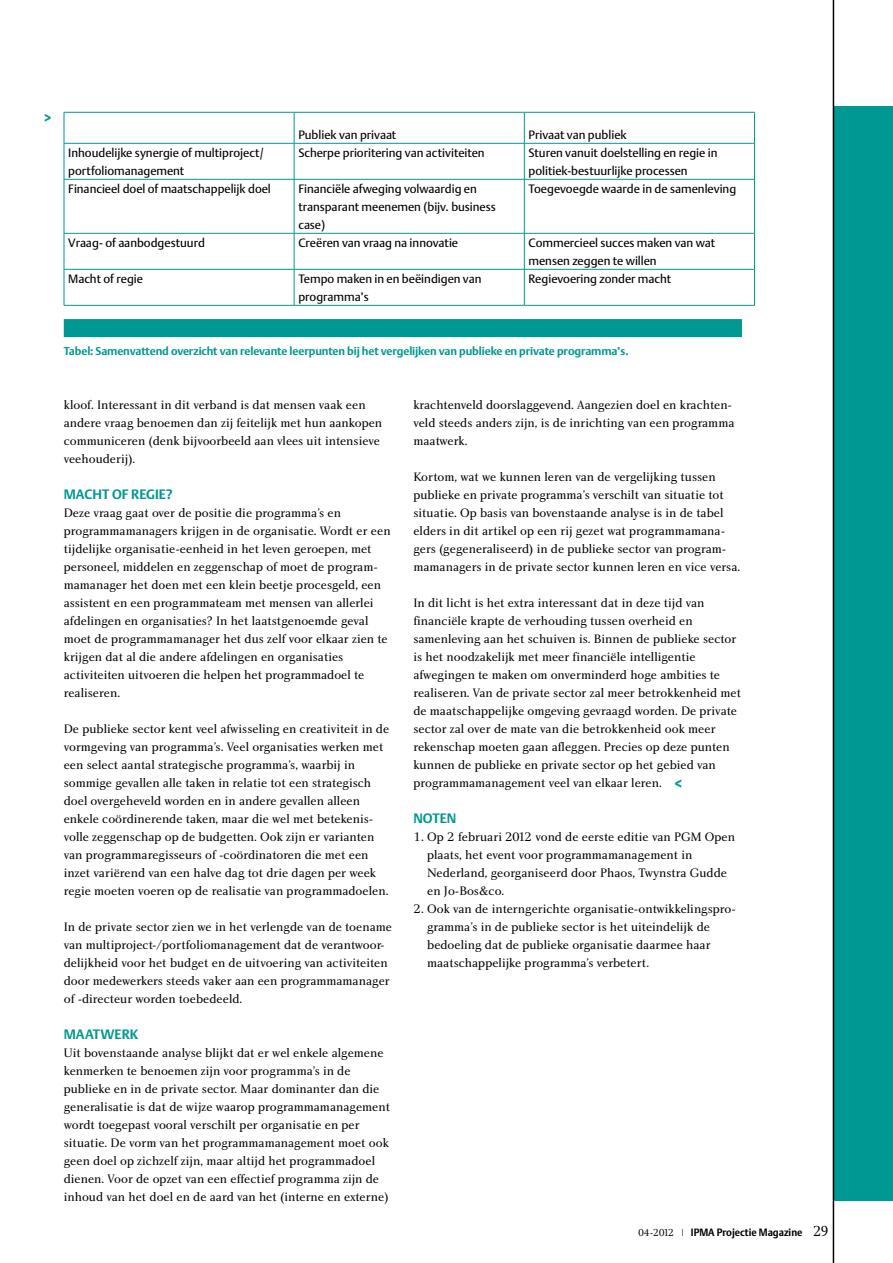
<style>
.page{position:relative;width:893px;height:1263px;background:#fff}
.page>*{position:absolute;margin:0;border:0;box-sizing:border-box;transform-origin:0 0}
.t1{font:700 13.5px "DTL Argo ST";color:#009892}
.t2{font:12.75px/18px "Charlotte Book Plain";color:#000}
.t3{font:700 12.75px "DTL Argo ST";color:#009892}
.t4{font:12px/18px "DTL Argo ST";color:#000}
.t5{font:700 11.25px "DTL Argo ST";letter-spacing:-.01em;color:#009892}
.t6{font:700 10.5px "DTL Argo ST";color:#000;scale:.94 1}
.s1{font-family:"DTL Argo ST";font-weight:700;font-size:13.5px;color:#009892}
.s2{font-family:"Charlotte Book Plain";font-weight:400}
.s3{font-family:"Charlotte Book Plain";font-weight:400;font-size:15px}
</style>
<div class="page">
<div style="left:833px;top:106px;width:60px;height:1095px;background:#009892"></div>
<hr style="left:833px;top:0;width:1px;height:1263px;background:#000">
<hr style="left:64px;top:112px;width:1px;height:31px;background:#009892">
<hr style="left:64px;top:144px;width:1px;height:35px;background:#009892">
<hr style="left:64px;top:180px;width:1px;height:53px;background:#009892">
<hr style="left:64px;top:234px;width:1px;height:35px;background:#009892">
<hr style="left:64px;top:270px;width:1px;height:35px;background:#009892">
<hr style="left:64px;top:112px;width:230px;height:1px;background:#009892">
<hr style="left:294px;top:112px;width:230px;height:1px;background:#009892">
<hr style="left:524px;top:112px;width:231px;height:1px;background:#009892">
<hr style="left:294px;top:112px;width:1px;height:31px;background:#009892">
<hr style="left:524px;top:112px;width:1px;height:31px;background:#009892">
<hr style="left:754px;top:112px;width:1px;height:31px;background:#009892">
<hr style="left:294px;top:144px;width:1px;height:35px;background:#009892">
<hr style="left:524px;top:144px;width:1px;height:35px;background:#009892">
<hr style="left:754px;top:144px;width:1px;height:35px;background:#009892">
<hr style="left:294px;top:180px;width:1px;height:53px;background:#009892">
<hr style="left:524px;top:180px;width:1px;height:53px;background:#009892">
<hr style="left:754px;top:180px;width:1px;height:53px;background:#009892">
<hr style="left:294px;top:234px;width:1px;height:35px;background:#009892">
<hr style="left:524px;top:234px;width:1px;height:35px;background:#009892">
<hr style="left:754px;top:234px;width:1px;height:35px;background:#009892">
<hr style="left:294px;top:270px;width:1px;height:35px;background:#009892">
<hr style="left:524px;top:270px;width:1px;height:35px;background:#009892">
<hr style="left:754px;top:270px;width:1px;height:35px;background:#009892">
<hr style="left:64px;top:143px;width:230px;height:1px;background:#009892">
<hr style="left:294px;top:143px;width:230px;height:1px;background:#009892">
<hr style="left:524px;top:143px;width:231px;height:1px;background:#009892">
<hr style="left:64px;top:179px;width:230px;height:1px;background:#009892">
<hr style="left:294px;top:179px;width:230px;height:1px;background:#009892">
<hr style="left:524px;top:179px;width:231px;height:1px;background:#009892">
<hr style="left:64px;top:233px;width:230px;height:1px;background:#009892">
<hr style="left:294px;top:233px;width:230px;height:1px;background:#009892">
<hr style="left:524px;top:233px;width:231px;height:1px;background:#009892">
<hr style="left:64px;top:269px;width:230px;height:1px;background:#009892">
<hr style="left:294px;top:269px;width:230px;height:1px;background:#009892">
<hr style="left:524px;top:269px;width:231px;height:1px;background:#009892">
<hr style="left:64px;top:305px;width:230px;height:1px;background:#009892">
<hr style="left:294px;top:305px;width:230px;height:1px;background:#009892">
<hr style="left:524px;top:305px;width:231px;height:1px;background:#009892">
<div style="left:64px;top:319px;width:678px;height:18px;background:#009892"></div>
<p class="t3" style="left:45px;top:109px;width:8px">&gt;</p>
<p class="t4" style="left:298px;top:126px;width:100px">Publiek van privaat</p>
<p class="t4" style="left:529px;top:126px;width:100px">Privaat van publiek</p>
<p class="t4" style="left:68px;top:144px;width:197px">Inhoudelijke synergie of multiproject/ portfoliomanagement</p>
<p class="t4" style="left:298px;top:144px;width:188px">Scherpe prioritering van activiteiten</p>
<p class="t4" style="left:529px;top:144px;width:191px">Sturen vanuit doelstelling en regie in politiek-bestuurlijke processen</p>
<p class="t4" style="left:68px;top:180px;width:204px">Financieel doel of maatschappelijk doel</p>
<p class="t4" style="left:298px;top:180px;width:199px">Financiële afweging volwaardig en transparant meenemen (bijv. business case)</p>
<p class="t4" style="left:529px;top:180px;width:209px">Toegevoegde waarde in de samenleving</p>
<p class="t4" style="left:68px;top:234px;width:138px">Vraag- of aanbodgestuurd</p>
<p class="t4" style="left:298px;top:234px;width:161px">Creëren van vraag na innovatie</p>
<p class="t4" style="left:529px;top:234px;width:188px">Commercieel succes maken van wat mensen zeggen te willen</p>
<p class="t4" style="left:68px;top:270px;width:76px">Macht of regie</p>
<p class="t4" style="left:298px;top:270px;width:185px">Tempo maken in en beëindigen van programma’s</p>
<p class="t4" style="left:529px;top:270px;width:144px">Regievoering zonder macht</p>
<p class="t5" style="left:64px;top:344px;width:566px">Tabel: Samenvattend overzicht van relevante leerpunten bij het vergelijken van publieke en private programma’s.</p>
<p class="t2" style="left:64px;top:396px;width:320px">kloof. Interessant in dit verband is dat mensen vaak een andere vraag benoemen dan zij feitelijk met hun aankopen communiceren (denk bijvoorbeeld aan vlees uit intensieve veehouderij).</p>
<p class="t1" style="left:64px;top:486px;width:22px">Macht</p>
<p class="t1" style="left:112px;top:486px;width:62px">of regi e?</p>
<p class="t2" style="left:64px;top:504px;width:328px">Deze vraag gaat over de positie die programma’s en programmamanagers krijgen in de organisatie. Wordt er een tijdelijke organisatie-eenheid in het leven geroepen, met personeel, middelen en zeggenschap of moet de program&shy;mamanager het doen met een klein beetje procesgeld, een assistent en een programmateam met mensen van allerlei afdelingen en organisaties? In het laatstgenoemde geval moet de programmamanager het dus zelf voor elkaar zien te krijgen dat al die andere afdelingen en organisaties activiteiten uitvoeren die helpen het programmadoel te realiseren.</p>
<p class="t2" style="left:64px;top:720px;width:327px">De publieke sector kent veel afwisseling en creativiteit in de vormgeving van programma’s. Veel organisaties werken met een select aantal strategische programma’s, waarbij in sommige gevallen alle taken in relatie tot een strategisch doel overgeheveld worden en in andere gevallen alleen enkele coördinerende taken, maar die wel met betekenis&shy;volle zeggenschap op de budgetten. Ook zijn er varianten van programmaregisseurs of -coördinatoren die met een inzet variërend van een halve dag tot drie dagen per week regie moeten voeren op de realisatie van programmadoelen.</p>
<p class="t2" style="left:64px;top:918px;width:330px">In de private sector zien we in het verlengde van de toename van multiproject-/portfoliomanagement dat de verantwoor&shy;delijkheid voor het budget en de uitvoering van activiteiten door medewerkers steeds vaker aan een programmamanager of -directeur worden toebedeeld.</p>
<p class="t1" style="left:64px;top:1026px;width:23px">Maatw</p>
<p class="t1" style="left:115px;top:1026px;width:25px">erk</p>
<p class="t2" style="left:64px;top:1044px;width:328px">Uit bovenstaande analyse blijkt dat er wel enkele algemene kenmerken te benoemen zijn voor programma’s in de publieke en in de private sector. Maar dominanter dan die generalisatie is dat de wijze waarop programmamanagement wordt toegepast vooral verschilt per organisatie en per situatie. De vorm van het programmamanagement moet ook geen doel op zichzelf zijn, maar altijd het programmadoel dienen. Voor de opzet van een effectief programma zijn de inhoud van het doel en de aard van het (interne en externe)</p>
<p class="t2" style="left:413px;top:396px;width:323px">krachtenveld doorslaggevend. Aangezien doel en krachten&shy;veld steeds anders zijn, is de inrichting van een programma maatwerk.</p>
<p class="t2" style="left:413px;top:468px;width:328px">Kortom, wat we kunnen leren van de vergelijking tussen publieke en private programma’s verschilt van situatie tot situatie. Op basis van bovenstaande analyse is in de tabel elders in dit artikel op een rij gezet wat programmamana&shy;gers (gegeneraliseerd) in de publieke sector van program&shy;mamanagers in de private sector kunnen leren en vice versa.</p>
<p class="t2" style="left:413px;top:594px;width:329px">In dit licht is het extra interessant dat in deze tijd van financiële krapte de verhouding tussen overheid en samenleving aan het schuiven is. Binnen de publieke sector is het noodzakelijk met meer financiële intelligentie afwegingen te maken om onverminderd hoge ambities te realiseren. Van de private sector zal meer betrokkenheid met de maatschappelijke omgeving gevraagd worden. De private sector zal over de mate van die betrokkenheid ook meer rekenschap moeten gaan afleggen. Precies op deze punten kunnen de publieke en private sector op het gebied van programmamanagement veel van elkaar leren. <span class="s1">&lt;</span></p>
<p class="t1" style="left:413px;top:810px;width:43px">Noten</p>
<p class="t2" style="left:427px;top:828px;width:309px;text-indent:-14px">1. Op 2 februari 2012 vond de eerste editie van PGM Open plaats, het event voor programmamanagement in Nederland, georganiseerd door Phaos, Twynstra Gudde en Jo-Bos&amp;co.</p>
<p class="t2" style="left:427px;top:900px;width:310px;text-indent:-14px">2. Ook van de interngerichte organisatie-ontwikkelingspro&shy;gramma’s in de publieke sector is het uiteindelijk de bedoeling dat de publieke organisatie daarmee haar maatschappelijke programma’s verbetert.</p>
<p class="t6" style="left:638px;top:1226px;width:205px"><span class="s2">04-2012 |</span> IPMA Projectie Magazine <span class="s3">29</span></p>
</div>
